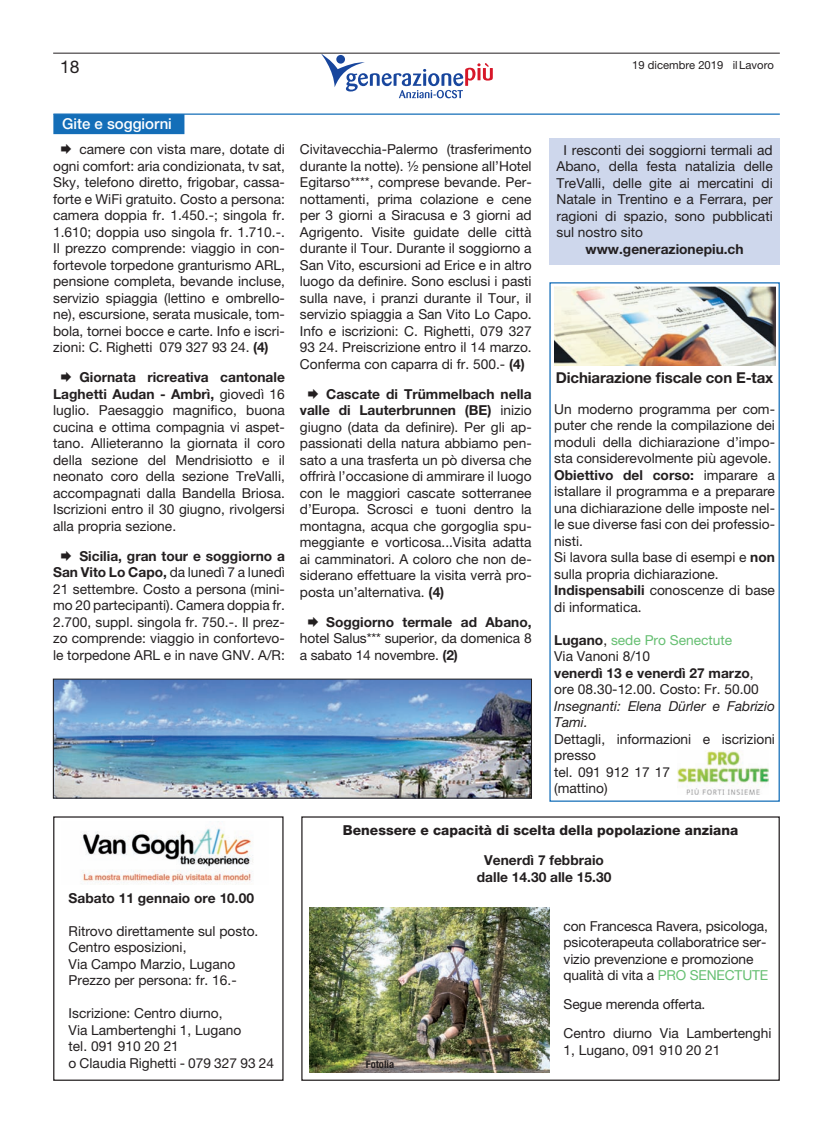
<style>
.page{position:relative;width:833px;height:1134px;background:#fff}
.page>*{position:absolute;margin:0;border:0;box-sizing:border-box;transform-origin:0 0}
.t1{font:17.5px "Helvetica Neue LT Pro";color:#231f20}
.Paragrafo_base_AAPI{font:700 15px "Helvetica Neue LT Pro";letter-spacing:-.01em;color:#231f20}
.Incipit_-_AAPI{font:500 15px "Helvetica Neue LT Pro";color:#fff}
.appuntamenti-agenda{font:13.75px/16.5px "Helvetica Neue LT Pro";color:#231f20;text-align:justify}
.Paragrafo_base_AAPI-2{font:13.75px/16.5px "Helvetica Neue LT Pro";color:#231f20}
.Paragrafo_base_AAPI-3{font:700 13.75px "Helvetica Neue LT Pro";color:#231f20}
.t2{font:800 13.75px "Helvetica Neue LT Pro";color:#231f20}
.t3{font:italic 13.75px/16.5px "Helvetica Neue LT Pro";color:#231f20}
.Paragrafo_base_AAPI-4{font:13.75px "Helvetica Neue LT Pro";color:#66bf72}
.t4{font:11.25px "Helvetica Neue LT Pro";color:#231f20}
.Didascalia_foto{font:700 condensed 10.62px "Helvetica Neue LT Pro";color:#231f20}
.s1{font-weight:700}
.s2{font-weight:700;color:#231f20}
.s3{color:#231f20}
.s4{font-weight:400}
.s5{color:#66bf72}
</style>
<div class="page">
<svg style="left:321px;top:54px;width:172px;height:44px"></svg>
<div style="left:53px;top:816px;width:230px;height:265px;border:1px solid #231f20"></div>
<img style="left:82px;top:828px;width:171px;height:56px">
<div style="left:301px;top:816px;width:479px;height:265px;border:1px solid #231f20"></div>
<div style="left:549px;top:138px;width:231px;height:126px;background:#ced7ec"></div>
<hr style="left:53px;top:114px;width:727px;height:1px;background:#146eb8">
<div style="left:53px;top:114px;width:131px;height:20px;background:#146eb8"></div>
<div style="left:549px;top:282px;width:231px;height:520px;border:1px solid #146eb8"></div>
<img style="left:554px;top:287px;width:221px;height:78px">
<img style="left:677px;top:750px;width:91px;height:45px">
<img style="left:55px;top:681px;width:474px;height:115px">
<div style="left:53px;top:679px;width:478px;height:119px;border:1px solid #231f20"></div>
<img style="left:310px;top:908px;width:239px;height:164px">
<hr style="left:53px;top:53px;width:727px;height:1px;background:#231f20">
<p class="t1" style="left:60px;top:56px;width:21px">18</p>
<p class="t4" style="left:632px;top:58px;width:143px">19 dicembre 2019 il Lavoro</p>
<p class="Incipit_-_AAPI" style="left:62px;top:115px;width:111px">Gite e soggiorni</p>
<p class="appuntamenti-agenda" style="left:53px;top:141px;width:233px;text-indent:7px">◻ camere con vista mare, dotate di ogni comfort: aria condizionata, tv sat, Sky, telefono diretto, frigobar, cassa&shy;forte e WiFi gratuito. Costo a persona: camera doppia fr. 1.450.-; singola fr.<br>1.610; doppia uso singola fr. 1.710.-.<br>Il prezzo comprende: viaggio in con&shy;fortevole torpedone granturismo ARL, pensione completa, bevande incluse, servizio spiaggia (lettino e ombrello&shy;ne), escursione, serata musicale, tom&shy;bola, tornei bocce e carte. Info e iscri&shy;zioni: C. Righetti 079 327 93 24. <span class="s1">(4)</span></p>
<p class="appuntamenti-agenda" style="left:53px;top:369px;width:233px;text-indent:7px">◻ <span class="s1">Giornata ricreativa cantonale Laghetti Audan - Ambrì,</span> giovedì 16 luglio. Paesaggio magnifico, buona cucina e ottima compagnia vi aspet&shy;tano. Allieteranno la giornata il coro della sezione del Mendrisiotto e il neonato coro della sezione TreValli, accompagnati dalla Bandella Briosa.<br>Iscrizioni entro il 30 giugno, rivolgersi alla propria sezione.</p>
<p class="appuntamenti-agenda" style="left:53px;top:547px;width:233px;text-align:center">◻ <span class="s1">Sicilia, gran tour e soggiorno a San Vito Lo Capo,</span> da lunedì 7 a lunedì 21 settembre. Costo a persona (mini&shy;mo 20 partecipanti). Camera doppia fr.<br>2.700, suppl. singola fr. 750.-. Il prez&shy;zo comprende: viaggio in confortevo&shy;le torpedone ARL e in nave GNV. A/R:</p>
<p class="Paragrafo_base_AAPI-3" style="left:69px;top:889px;width:187px">Sabato 11 gennaio ore 10.00</p>
<p class="Paragrafo_base_AAPI-2" style="left:69px;top:922px;width:191px">Ritrovo direttamente sul posto.</p>
<p class="Paragrafo_base_AAPI-2" style="left:69px;top:939px;width:119px">Centro esposizioni,</p>
<p class="Paragrafo_base_AAPI-2" style="left:69px;top:955px;width:168px">Via Campo Marzio, Lugano</p>
<p class="Paragrafo_base_AAPI-2" style="left:69px;top:972px;width:170px">Prezzo per persona: fr. 16.-</p>
<p class="Paragrafo_base_AAPI-2" style="left:69px;top:1005px;width:156px">Iscrizione: Centro diurno,</p>
<p class="Paragrafo_base_AAPI-2" style="left:69px;top:1021px;width:174px">Via Lambertenghi 1, Lugano</p>
<p class="Paragrafo_base_AAPI-2" style="left:69px;top:1038px;width:112px">tel. 091 910 20 21</p>
<p class="Paragrafo_base_AAPI-2" style="left:69px;top:1054px;width:207px">o Claudia Righetti - 079 327 93 24</p>
<p class="appuntamenti-agenda" style="left:300px;top:141px;width:233px">Civitavecchia-Palermo (trasferimento durante la notte). ½ pensione all’Hotel Egitarso****, comprese bevande. Per&shy;nottamenti, prima colazione e cene per 3 giorni a Siracusa e 3 giorni ad Agrigento. Visite guidate delle città durante il Tour. Durante il soggiorno a San Vito, escursioni ad Erice e in altro luogo da definire. Sono esclusi i pasti sulla nave, i pranzi durante il Tour, il servizio spiaggia a San Vito Lo Capo.<br>Info e iscrizioni: C. Righetti, 079 327<br>93 24. Preiscrizione entro il 14 marzo.<br>Conferma con caparra di fr. 500.- <span class="s1">(4)</span></p>
<p class="appuntamenti-agenda" style="left:300px;top:385px;width:233px;text-indent:7px">◻ <span class="s1">Cascate di Trümmelbach nella valle di Lauterbrunnen (BE)</span> inizio giugno (data da definire). Per gli ap&shy;passionati della natura abbiamo pen&shy;sato a una trasferta un pò diversa che offrirà l’occasione di ammirare il luogo con le maggiori cascate sotterranee d’Europa. Scrosci e tuoni dentro la montagna, acqua che gorgoglia spu&shy;meggiante e vorticosa...Visita adatta ai camminatori. A coloro che non de&shy;siderano effettuare la visita verrà pro&shy;posta un’alternativa. <span class="s1">(4)</span></p>
<p class="appuntamenti-agenda" style="left:300px;top:613px;width:233px;text-indent:7px">◻ <span class="s1">Soggiorno termale ad Abano, </span>hotel Salus*** superior, da domenica 8 a sabato 14 novembre. <span class="s1">(2)</span></p>
<p class="Paragrafo_base_AAPI-2" style="left:556px;top:141px;width:218px;text-align:justify;text-indent:7px">I resconti dei soggiorni termali ad Abano, della festa natalizia delle TreValli, delle gite ai mercatini di Natale in Trentino e a Ferrara, per ragioni di spazio, sono pubblicati sul nostro sito</p>
<p class="Paragrafo_base_AAPI-3" style="left:585px;top:240px;width:160px">www.generazionepiu.ch</p>
<p class="Paragrafo_base_AAPI" style="left:556px;top:369px;width:219px">Dichiarazione fiscale con E-tax</p>
<p class="appuntamenti-agenda" style="left:554px;top:400px;width:222px">Un moderno programma per com&shy;puter che rende la compilazione dei moduli della dichiarazione d’impo&shy;sta considerevolmente più agevole.</p>
<p class="appuntamenti-agenda" style="left:554px;top:466px;width:222px"><span class="s1">Obiettivo del corso:</span> imparare a istallare il programma e a preparare una dichiarazione delle imposte nel&shy;le sue diverse fasi con dei professio&shy;nisti.</p>
<p class="appuntamenti-agenda" style="left:554px;top:549px;width:222px">Si lavora sulla base di esempi e <span class="s1">non </span>sulla propria dichiarazione.</p>
<p class="appuntamenti-agenda" style="left:554px;top:582px;width:222px"><span class="s1">Indispensabili</span> conoscenze di base di informatica.</p>
<p class="Paragrafo_base_AAPI-4" style="left:554px;top:631px;width:180px"><span class="s2">Lugano</span><span class="s3">,</span> sede Pro Senectute</p>
<p class="Paragrafo_base_AAPI-2" style="left:554px;top:648px;width:98px">Via Vanoni 8/10</p>
<p class="Paragrafo_base_AAPI-3" style="left:554px;top:664px;width:201px">venerdì 13 e venerdì 27 marzo<span class="s4">,</span></p>
<p class="Paragrafo_base_AAPI-2" style="left:554px;top:681px;width:206px">ore 08.30-12.00. Costo: Fr. 50.00</p>
<p class="t3" style="left:554px;top:697px;width:222px">Insegnanti: Elena Dürler e Fabrizio<br>Tami.</p>
<p class="appuntamenti-agenda" style="left:554px;top:730px;width:222px">Dettagli, informazioni e iscrizioni presso</p>
<p class="Paragrafo_base_AAPI-2" style="left:554px;top:763px;width:117px">tel. 091 912 17 17 (mattino)</p>
<p class="t2" style="left:343px;top:822px;width:397px">Benessere e capacità di scelta della popolazione anziana</p>
<p class="Paragrafo_base_AAPI-3" style="left:484px;top:852px;width:121px">Venerdì 7 febbraio</p>
<p class="Paragrafo_base_AAPI-3" style="left:477px;top:868px;width:136px">dalle 14.30 alle 15.30</p>
<p class="Paragrafo_base_AAPI-2" style="left:563px;top:918px;width:206px">con Francesca Ravera, psicologa, psicoterapeuta collaboratrice ser&shy;vizio prevenzione e promozione qualità di vita a <span class="s5">PRO SENECTUTE</span></p>
<p class="Paragrafo_base_AAPI-2" style="left:563px;top:996px;width:143px">Segue merenda offerta.</p>
<p class="Paragrafo_base_AAPI-2" style="left:563px;top:1025px;width:209px">Centro diurno Via Lambertenghi<br>1, Lugano, 091 910 20 21</p>
<p class="Didascalia_foto" style="left:366px;top:1058px;width:30px">Fotolia</p>
</div>
